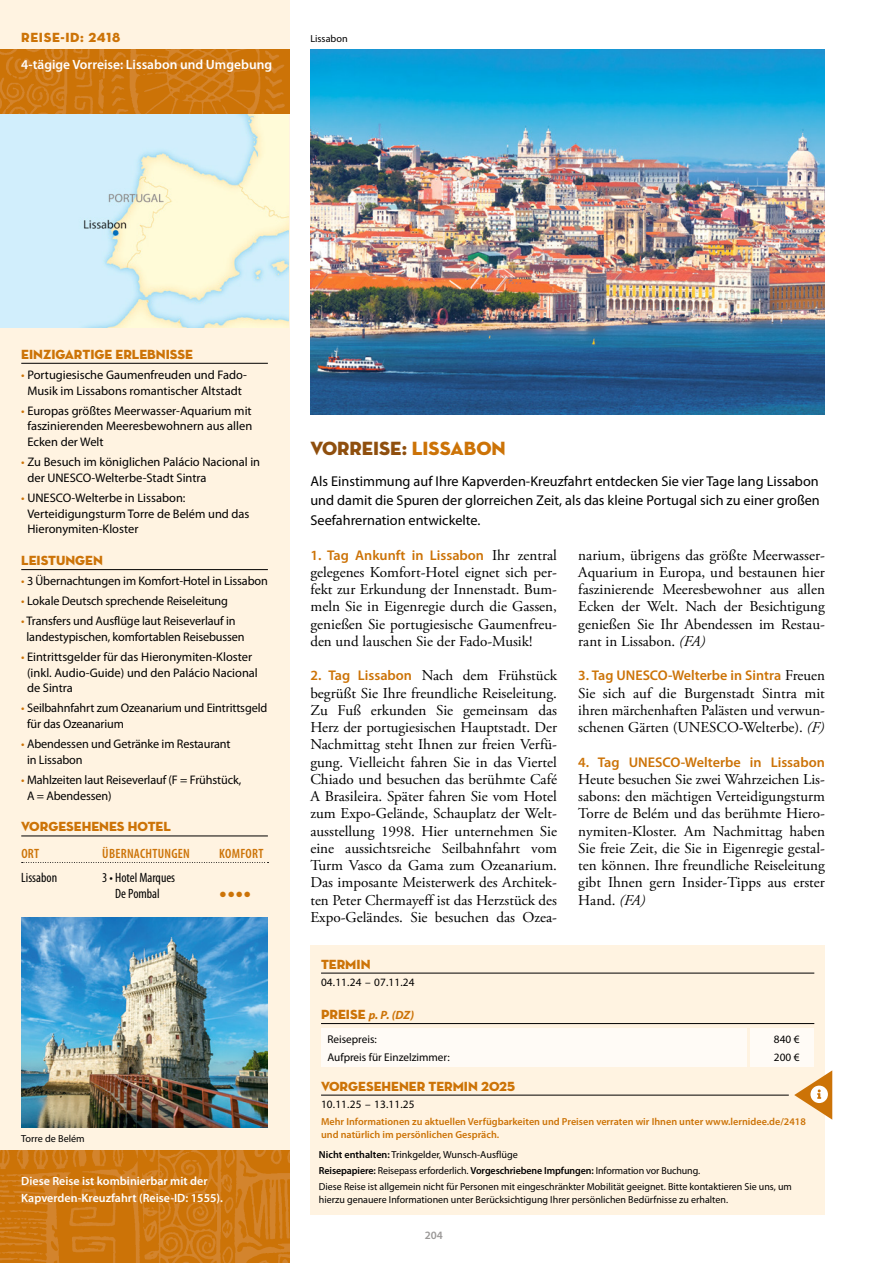
<style>
.page{position:relative;width:893px;height:1263px;background:#fff}
.page>*{position:absolute;margin:0;border:0;box-sizing:border-box;transform-origin:0 0}
.t1{font:19.5px "Neutra Disp Titling";color:#8f4f0e}
.t2{font:15px/17.2px "Adobe Garamond Pro";color:#000;text-align:justify}
.t3{font:14.25px/19.5px "Myriad Pro";color:#000;text-align:justify}
.t4{font:600 14.1px "Myriad Pro";color:#cc7307}
.t5{font:13.5px "Neutra Disp Titling";color:#cc7307}
.t6{font:600 13.5px "Myriad Pro";color:#fff}
.t7{font:condensed 13.5px/15.8px "Myriad Pro";color:#000;text-align:center}
.t8{font:600 condensed 13.5px "Myriad Pro";letter-spacing:.02em;color:#cc7307}
.t9{font:13.5px "Neutra Disp Titling";letter-spacing:.05em;color:#cc7307}
.t10{font:12.75px "Arial";color:#cc7307}
.t11{font:12.45px/15.8px "Myriad Pro";letter-spacing:-.005em;color:#000}
.t12{font:600 12px/16.5px "Myriad Pro";color:#fff}
.t13{font:italic 700 12px "Myriad Pro";color:#cc7307}
.t14{font:11.25px/17.7px "Myriad Pro";color:#000}
.t15{font:600 11.25px "Myriad Pro";color:#9a9897}
.t16{font:10.2px/16.2px "Myriad Pro";color:#000}
.t17{font:600 10.2px/12.3px "Myriad Pro";color:#cc7307}
.s1{color:#cc7307}
.s2{font-family:"Adobe Garamond Pro";font-weight:400;font-size:15px;color:#000}
.s3{font-family:"Myriad Pro";font-weight:600;font-size:14.1px;color:#cc7307}
.s4{font-family:"Neutra Disp Titling";font-weight:400;font-style:normal;font-size:13.5px}
.s5{font-style:italic}
.s6{font-weight:600}
</style>
<div class="page">
<div style="left:0;top:0;width:289px;height:1263px;background:#fff3e1"></div>
<img style="left:0;top:114px;width:289px;height:213px">
<svg style="left:0;top:49px;width:289px;height:65px;background:#cd7710"></svg>
<hr style="left:21px;top:363px;width:247px;height:1px;background:#000">
<hr style="left:21px;top:569px;width:247px;height:1px;background:#000">
<hr style="left:21px;top:836px;width:247px;height:1px;background:#000">
<svg style="left:22px;top:862px;width:246px;height:1px"></svg>
<img style="left:0;top:1150px;width:289px;height:113px">
<img style="left:21px;top:918px;width:247px;height:210px">
<img style="left:310px;top:49px;width:515px;height:366px">
<div style="left:310px;top:945px;width:515px;height:270px;background:#fff3e1"></div>
<hr style="left:321px;top:1023px;width:493px;height:1px;background:#000">
<div style="left:750px;top:1028px;width:64px;height:39px;background:#fffbf6"></div>
<div style="left:321px;top:1028px;width:425px;height:39px;background:#fffbf6"></div>
<hr style="left:321px;top:973px;width:493px;height:1px;background:#000">
<hr style="left:321px;top:1095px;width:468px;height:1px;background:#000">
<svg style="left:794px;top:1070px;width:38px;height:50px"></svg>
<p class="t9" style="left:21px;top:29px;width:100px">REISE-ID: 2418</p>
<p class="t6" style="left:21px;top:57px;width:252px">4-tägige Vorreise: Lissabon und Umgebung</p>
<p class="t16" style="left:310px;top:31px;width:39px">Lissabon</p>
<p class="t5" style="left:21px;top:346px;width:173px">EINZIGARTIGE ERLEBNISSE</p>
<p class="t11" style="left:21px;top:367px;width:227px;text-align:center"><span class="s1">•</span> Portugiesische Gaumenfreuden und Fado-<br>Musik im Lissabons romantischer Altstadt</p>
<p class="t11" style="left:27px;top:403px;width:226px;text-align:justify;text-indent:-6px"><span class="s1">•</span> Europas größtes Meerwasser-Aquarium mit faszinierenden Meeresbewohnern aus allen Ecken der Welt</p>
<p class="t11" style="left:27px;top:454px;width:234px;text-indent:-6px"><span class="s1">•</span> Zu Besuch im königlichen Palácio Nacional in der UNESCO-Welterbe-Stadt Sintra</p>
<p class="t11" style="left:27px;top:490px;width:224px;text-indent:-6px"><span class="s1">•</span> UNESCO-Welterbe in Lissabon:<br>Verteidigungsturm Torre de Belém und das<br>Hieronymiten-Kloster</p>
<p class="t5" style="left:21px;top:552px;width:83px">LEISTUNGEN</p>
<p class="t11" style="left:21px;top:573px;width:248px"><span class="s1">•</span> 3 Übernachtungen im Komfort-Hotel in Lissabon</p>
<p class="t11" style="left:21px;top:593px;width:208px"><span class="s1">•</span> Lokale Deutsch sprechende Reiseleitung</p>
<p class="t11" style="left:27px;top:613px;width:220px;text-indent:-5px"><span class="s1">•</span> Transfers und Ausflüge laut Reiseverlauf in landestypischen, komfortablen Reisebussen</p>
<p class="t11" style="left:27px;top:649px;width:232px;text-indent:-6px"><span class="s1">•</span> Eintrittsgelder für das Hieronymiten-Kloster (inkl. Audio-Guide) und den Palácio Nacional de Sintra</p>
<p class="t11" style="left:27px;top:701px;width:242px;text-indent:-6px"><span class="s1">•</span> Seilbahnfahrt zum Ozeanarium und Eintrittsgeld für das Ozeanarium</p>
<p class="t11" style="left:27px;top:736px;width:205px;text-indent:-6px"><span class="s1">•</span> Abendessen und Getränke im Restaurant in Lissabon</p>
<p class="t11" style="left:27px;top:772px;width:216px;text-indent:-6px"><span class="s1">•</span> Mahlzeiten laut Reiseverlauf (F = Frühstück,<br>A = Abendessen)</p>
<p class="t5" style="left:21px;top:818px;width:151px">VORGESEHENES HOTEL</p>
<p class="t8" style="left:21px;top:846px;width:19px">ORT</p>
<p class="t8" style="left:102px;top:846px;width:89px">ÜBERNACHTUNGEN</p>
<p class="t8" style="left:219px;top:846px;width:46px">KOMFORT</p>
<p class="t7" style="left:21px;top:870px;width:37px">Lissabon</p>
<p class="t7" style="left:102px;top:870px;width:74px">3 • Hotel Marques<br>De Pombal</p>
<p class="t10" style="left:219px;top:885px;width:33px">●●●●</p>
<p class="t16" style="left:21px;top:1130px;width:65px">Torre de Belém</p>
<p class="t12" style="left:21px;top:1173px;width:203px">Diese Reise ist kombinierbar mit der<br>Kapverden-Kreuzfahrt (Reise-ID: 1555).</p>
<h1 class="t1" style="left:310px;top:436px;width:197px">VORREISE: <span class="s1">LISSABON</span></h1>
<p class="t3" style="left:310px;top:472px;width:511px">Als Einstimmung auf Ihre Kapverden-Kreuzfahrt entdecken Sie vier Tage lang Lissabon und damit die Spuren der glorreichen Zeit, als das kleine Portugal sich zu einer großen Seefahrernation entwickelte.</p>
<p class="t4" style="left:310px;top:547px;width:248px">1. Tag Ankunft in Lissabon <span class="s2">Ihr zentral</span></p>
<p class="t2" style="left:310px;top:564px;width:248px">gelegenes Komfort-Hotel eignet sich per&shy;fekt zur Erkundung der Innenstadt. Bum&shy;meln Sie in Eigenregie durch die Gassen, genießen Sie portugiesische Gaumenfreu&shy;den und lauschen Sie der Fado-Musik!</p>
<p class="t2" style="left:310px;top:667px;width:248px"><span class="s3">2. Tag Lissabon</span> Nach dem Frühstück begrüßt Sie Ihre freundliche Reiseleitung.<br>Zu Fuß erkunden Sie gemeinsam das Herz der portugiesischen Hauptstadt. Der Nachmittag steht Ihnen zur freien Verfü&shy;gung. Vielleicht fahren Sie in das Viertel Chiado und besuchen das berühmte Café A Brasileira. Später fahren Sie vom Hotel zum Expo-Gelände, Schauplatz der Welt&shy;ausstellung 1998. Hier unternehmen Sie eine aussichtsreiche Seilbahnfahrt vom Turm Vasco da Gama zum Ozeanarium.<br>Das imposante Meisterwerk des Architek&shy;ten Peter Chermayeff ist das Herzstück des Expo-Geländes. Sie besuchen das Ozea-</p>
<p class="t5" style="left:321px;top:955px;width:51px">TERMIN</p>
<p class="t14" style="left:321px;top:974px;width:95px">04.11.24 – 07.11.24</p>
<p class="t13" style="left:321px;top:1008px;width:95px"><span class="s4">PREISE</span> p. P. (DZ)</p>
<p class="t14" style="left:327px;top:1030px;width:124px">Reisepreis:<br>Aufpreis für Einzelzimmer:</p>
<p class="t5" style="left:321px;top:1077px;width:196px">VORGESEHENER TERMIN 2025</p>
<p class="t2" style="left:578px;top:547px;width:248px">narium, übrigens das größte Meerwasser-Aquarium in Europa, und bestaunen hier faszinierende Meeresbewohner aus allen Ecken der Welt. Nach der Besichtigung genießen Sie Ihr Abendessen im Restau&shy;rant in Lissabon. <span class="s5">(FA)</span></p>
<p class="t4" style="left:578px;top:668px;width:248px">3. Tag UNESCO-Welterbe in Sintra <span class="s2">Freuen</span></p>
<p class="t2" style="left:578px;top:685px;width:248px">Sie sich auf die Burgenstadt Sintra mit ihren märchenhaften Palästen und verwun&shy;schenen Gärten (UNESCO-Welterbe). <span class="s5">(F)</span></p>
<p class="t4" style="left:578px;top:754px;width:248px">4. Tag UNESCO-Welterbe in Lissabon</p>
<p class="t2" style="left:578px;top:771px;width:248px">Heute besuchen Sie zwei Wahrzeichen Lis&shy;sabons: den mächtigen Verteidigungsturm Torre de Belém und das berühmte Hiero&shy;nymiten-Kloster. Am Nachmittag haben Sie freie Zeit, die Sie in Eigenregie gestal&shy;ten können. Ihre freundliche Reiseleitung gibt Ihnen gern Insider-Tipps aus erster Hand. <span class="s5">(FA)</span></p>
<p class="t14" style="left:774px;top:1030px;width:27px">840 €<br>200 €</p>
<p class="t14" style="left:321px;top:1096px;width:95px">10.11.25 – 13.11.25</p>
<p class="t17" style="left:321px;top:1116px;width:486px">Mehr Informationen zu aktuellen Verfügbarkeiten und Preisen verraten wir Ihnen unter www.lernidee.de/2418 und natürlich im persönlichen Gespräch.</p>
<p class="t16" style="left:319px;top:1147px;width:474px"><span class="s6">Nicht enthalten:</span> Trinkgelder, Wunsch-Ausflüge<br><span class="s6">Reisepapiere:</span> Reisepass erforderlich. <span class="s6">Vorgeschriebene Impfungen:</span> Information vor Buchung.<br>Diese Reise ist allgemein nicht für Personen mit eingeschränkter Mobilität geeignet. Bitte kontaktieren Sie uns, um</p>
<p class="t16" style="left:319px;top:1191px;width:411px">hierzu genauere Informationen unter Berücksichtigung Ihrer persönlichen Bedürfnisse zu erhalten.</p>
<p class="t15" style="left:425px;top:1229px;width:20px">204</p>
</div>
